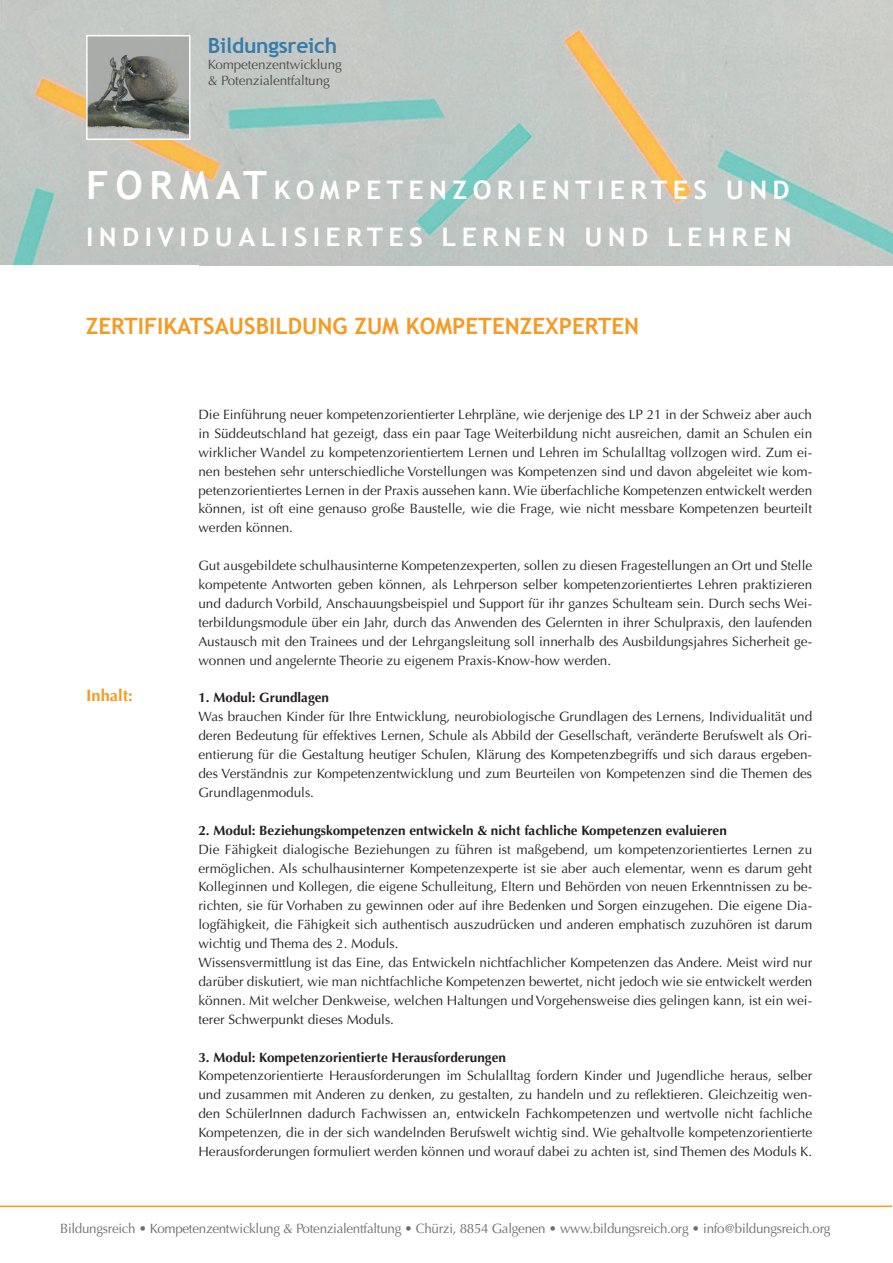
<style>
.page{position:relative;width:893px;height:1263px;background:#fff}
.page>*{position:absolute;margin:0;border:0;box-sizing:border-box;transform-origin:0 0}
.t1{font:700 25.5px/46.8px "Trebuchet MS";letter-spacing:.2em;color:#fff;scale:1.05 1}
.t2{font:700 22.5px "Trebuchet MS";color:#f59a24}
.t3{font:700 21px "Trebuchet MS";letter-spacing:-.01em;color:#367ca9}
.t4{font:700 16.5px "Optima";color:#f59a24}
.t5{font:13.5px/18.9px "Optima";color:#231f20;text-align:justify}
.t6{font:700 13.5px "Optima";color:#231f20}
.t7{font:13.5px "Optima";letter-spacing:-.02em;color:#6c6d70}
.t8{font:13.5px/16.2px "Optima";letter-spacing:-.01em;color:#4b4c4d}
.s1{font-size:39px}
</style>
<div class="page">
<img style="left:446px;top:0;width:447px;height:266px">
<hr style="left:0;top:1205px;width:892px;height:2px;background:#f59a24">
<div style="left:703px;top:182px;width:26px;height:66px;background:#c2cbc8"></div>
<img style="left:0;top:0;width:446px;height:266px">
<img style="left:89px;top:38px;width:98px;height:99px">
<div style="left:86px;top:35px;width:104px;height:105px;border:2px solid #fff"></div>
<h3 class="t3" style="left:208px;top:32px;width:131px">Bildungsreich</h3>
<p class="t8" style="left:208px;top:57px;width:135px">Kompetenzentwicklung &amp; Potenzialentfaltung</p>
<h1 class="t1" style="left:86px;top:167px;width:673px"><span class="s1">FORMAT</span>KOMPETENZORIENTIERTES UND<br>INDIVIDUALISIERTES LERNEN UND LEHREN</h1>
<h2 class="t2" style="left:86px;top:312px;width:555px">ZERTIFIKATSAUSBILDUNG ZUM KOMPETENZEXPERTEN</h2>
<p class="t4" style="left:86px;top:686px;width:48px">Inhalt:</p>
<p class="t5" style="left:198px;top:405px;width:615px">Die Einführung neuer kompetenzorientierter Lehrpläne, wie derjenige des LP 21 in der Schweiz aber auch in Süddeutschland hat gezeigt, dass ein paar Tage Weiterbildung nicht ausreichen, damit an Schulen ein wirklicher Wandel zu kompetenzorientiertem Lernen und Lehren im Schulalltag vollzogen wird. Zum ei&shy;nen bestehen sehr unterschiedliche Vorstellungen was Kompetenzen sind und davon abgeleitet wie kom&shy;petenzorientiertes Lernen in der Praxis aussehen kann. Wie überfachliche Kompetenzen entwickelt werden können, ist oft eine genauso große Baustelle, wie die Frage, wie nicht messbare Kompetenzen beurteilt werden können.</p>
<p class="t5" style="left:198px;top:556px;width:615px">Gut ausgebildete schulhausinterne Kompetenzexperten, sollen zu diesen Fragestellungen an Ort und Stelle kompetente Antworten geben können, als Lehrperson selber kompetenzorientiertes Lehren praktizieren und dadurch Vorbild, Anschauungsbeispiel und Support für ihr ganzes Schulteam sein. Durch sechs Wei&shy;terbildungsmodule über ein Jahr, durch das Anwenden des Gelernten in ihrer Schulpraxis, den laufenden Austausch mit den Trainees und der Lehrgangsleitung soll innerhalb des Ausbildungsjahres Sicherheit ge&shy;wonnen und angelernte Theorie zu eigenem Praxis-Know-how werden.</p>
<p class="t6" style="left:198px;top:690px;width:132px">1. Modul: Grundlagen</p>
<p class="t5" style="left:198px;top:707px;width:615px">Was brauchen Kinder für Ihre Entwicklung, neurobiologische Grundlagen des Lernens, Individualität und deren Bedeutung für effektives Lernen, Schule als Abbild der Gesellschaft, veränderte Berufswelt als Ori&shy;entierung für die Gestaltung heutiger Schulen, Klärung des Kompetenzbegriffs und sich daraus ergeben&shy;des Verständnis zur Kompetenzentwicklung und zum Beurteilen von Kompetenzen sind die Themen des Grundlagenmoduls.</p>
<p class="t6" style="left:198px;top:822px;width:530px">2. Modul: Beziehungskompetenzen entwickeln &amp; nicht fachliche Kompetenzen evaluieren</p>
<p class="t5" style="left:198px;top:840px;width:615px;text-align:left">Die Fähigkeit dialogische Beziehungen zu führen ist maßgebend, um kompetenzorientiertes Lernen zu ermöglichen. Als schulhausinterner Kompetenzexperte ist sie aber auch elementar, wenn es darum geht Kolleginnen und Kollegen, die eigene Schulleitung, Eltern und Behörden von neuen Erkenntnissen zu be&shy;richten, sie für Vorhaben zu gewinnen oder auf ihre Bedenken und Sorgen einzugehen. Die eigene Dia&shy;logfähigkeit, die Fähigkeit sich authentisch auszudrücken und anderen emphatisch zuzuhören ist darum wichtig und Thema des 2. Moduls.<br>Wissensvermittlung ist das Eine, das Entwickeln nichtfachlicher Kompetenzen das Andere. Meist wird nur darüber diskutiert, wie man nichtfachliche Kompetenzen bewertet, nicht jedoch wie sie entwickelt werden können. Mit welcher Denkweise, welchen Haltungen und Vorgehensweise dies gelingen kann, ist ein wei&shy;terer Schwerpunkt dieses Moduls.</p>
<p class="t6" style="left:198px;top:1049px;width:309px">3. Modul: Kompetenzorientierte Herausforderungen</p>
<p class="t5" style="left:198px;top:1066px;width:615px">Kompetenzorientierte Herausforderungen im Schulalltag fordern Kinder und Jugendliche heraus, selber und zusammen mit Anderen zu denken, zu gestalten, zu handeln und zu reflektieren. Gleichzeitig wen&shy;den SchülerInnen dadurch Fachwissen an, entwickeln Fachkompetenzen und wertvolle nicht fachliche Kompetenzen, die in der sich wandelnden Berufswelt wichtig sind. Wie gehaltvolle kompetenzorientierte Herausforderungen formuliert werden können und worauf dabei zu achten ist, sind Themen des Moduls K.</p>
<p class="t7" style="left:60px;top:1221px;width:772px">Bildungsreich • Kompetenzentwicklung &amp; Potenzialentfaltung • Chürzi, 8854 Galgenen • www.bildungsreich.org • info@bildungsreich.org</p>
</div>
